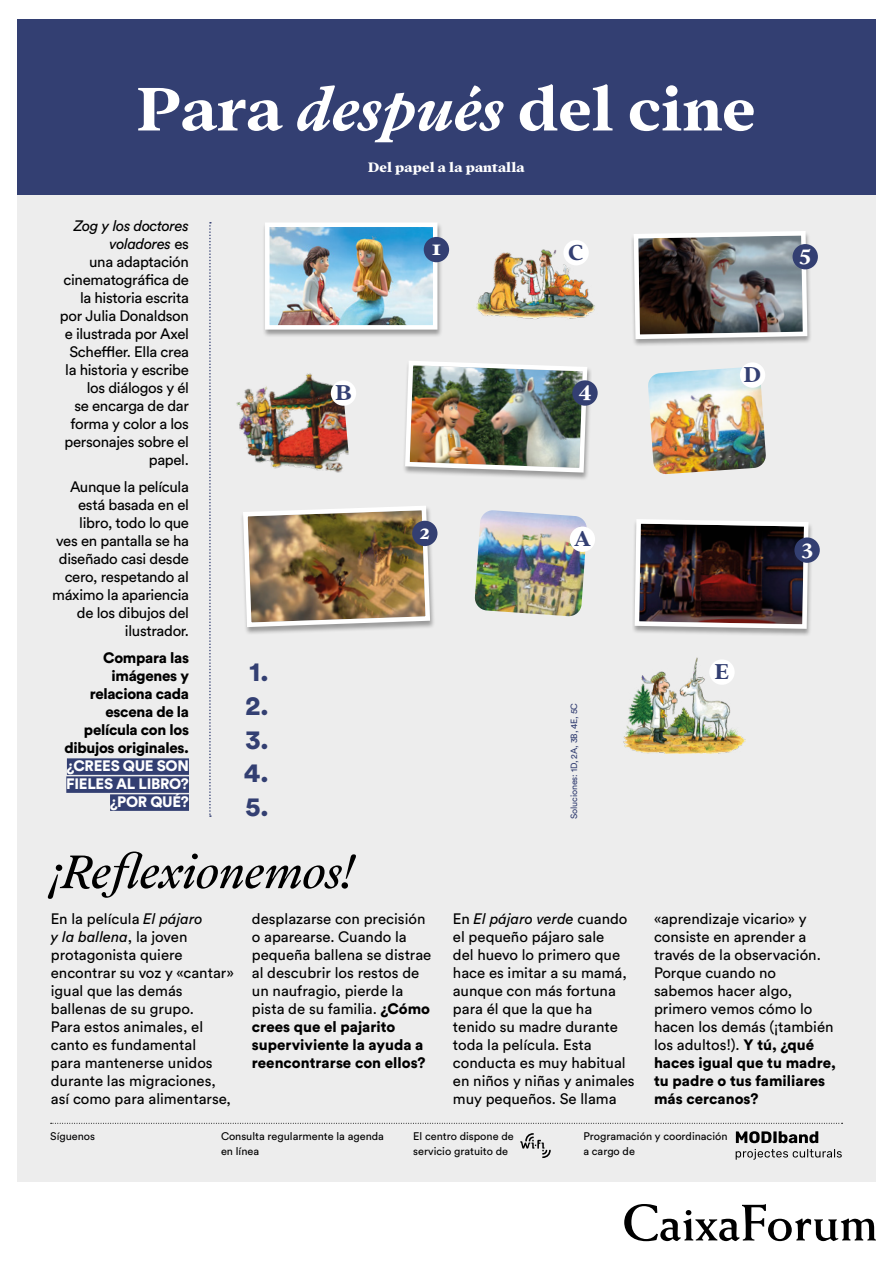
<style>
.page{position:relative;width:893px;height:1263px;background:#fff}
.page>*{position:absolute;margin:0;border:0;box-sizing:border-box;transform-origin:0 0}
.t1{font:700 67.5px "Addington CF";color:#fff}
.t2{font:italic 51.75px "Addington CF";letter-spacing:-.005em;color:#000}
.t3{font:900 27px/33.8px "Circular Std";color:#333f72;text-align:justify}
.t4{font:700 23.7px "Addington CF";color:#fff}
.t5{font:700 23.7px "Addington CF";color:#333f72}
.t6{font:15px/18px "Circular Std";color:#000}
.t7{font:15px/18px "Circular Std";letter-spacing:-.02em;color:#000;text-align:right}
.t8{font:900 15px/18px "Circular Std";letter-spacing:-.02em;color:#000;text-align:right}
.t9{font:900 15px/18px "Circular Std";letter-spacing:-.02em;color:#fff;text-align:right}
.t10{font:800 15px "Addington CF";letter-spacing:.005em;color:#fff}
.t11{font:10.95px/15px "Circular Std";color:#000}
.t12{font:10.95px "Circular Std";color:#020203}
.t13{font:9px "Circular Std";letter-spacing:-.02em;color:#333f72}
.s1{font-style:italic}
.s2{font-weight:900}
</style>
<div class="page">
<div style="left:17px;top:195px;width:859px;height:1068px;background:#ededed"></div>
<div style="left:0;top:1182px;width:893px;height:81px;background:#fff"></div>
<svg style="left:51px;top:1123px;width:792px;height:1px"></svg>
<svg style="left:624px;top:1204px;width:252px;height:37px"></svg>
<svg style="left:520px;top:1133px;width:31px;height:25px"></svg>
<svg style="left:736px;top:1131px;width:82px;height:12px"></svg>
<svg style="left:736px;top:1149px;width:106px;height:11px"></svg>
<div style="left:17px;top:19px;width:859px;height:176px;background:#333f72"></div>
<div style="left:67px;top:758px;width:122px;height:17px;background:#333f72"></div>
<div style="left:66px;top:776px;width:123px;height:17px;background:#333f72"></div>
<div style="left:110px;top:794px;width:79px;height:17px;background:#333f72"></div>
<svg style="left:209px;top:222px;width:2px;height:595px"></svg>
<div style="left:262px;top:223px;width:180px;height:114px;background:#000;opacity:.35"></div>
<img style="left:263px;top:223px;width:177px;height:109px">
<div style="left:240px;top:506px;width:195px;height:129px;background:#000;opacity:.35"></div>
<img style="left:241px;top:506px;width:191px;height:123px">
<svg style="left:632px;top:519px;width:179px;height:623px"></svg>
<div style="left:402px;top:361px;width:190px;height:120px;background:#000;opacity:.35"></div>
<img style="left:403px;top:361px;width:187px;height:114px">
<div style="left:631px;top:231px;width:181px;height:116px;background:#000;opacity:.35"></div>
<img style="left:631px;top:231px;width:179px;height:110px">
<img style="left:474px;top:510px;width:113px;height:107px">
<img style="left:236px;top:373px;width:113px;height:100px">
<img style="left:623px;top:657px;width:122px;height:97px">
<img style="left:476px;top:249px;width:119px;height:70px">
<img style="left:648px;top:367px;width:118px;height:107px">
<div style="left:424px;top:237px;width:25px;height:25px;background:#333f72;border-radius:50%"></div>
<div style="left:412px;top:521px;width:25px;height:25px;background:#333f72;border-radius:50%"></div>
<div style="left:794px;top:537px;width:26px;height:26px;background:#333f72;border-radius:50%"></div>
<div style="left:572px;top:380px;width:26px;height:26px;background:#333f72;border-radius:50%"></div>
<div style="left:792px;top:244px;width:26px;height:25px;background:#333f72;border-radius:50%"></div>
<div style="left:570px;top:527px;width:25px;height:25px;background:#fff;border-radius:50%"></div>
<div style="left:331px;top:380px;width:25px;height:26px;background:#fff;border-radius:50%"></div>
<div style="left:563px;top:240px;width:26px;height:25px;background:#fff;border-radius:50%"></div>
<div style="left:740px;top:362px;width:25px;height:26px;background:#fff;border-radius:50%"></div>
<div style="left:709px;top:659px;width:26px;height:26px;background:#fff;border-radius:50%"></div>
<h1 class="t1" style="left:137px;top:69px;width:620px">Para <span class="s1">después</span> del cine</h1>
<p class="t10" style="left:368px;top:158px;width:158px">Del papel a la pantalla</p>
<p class="t7" style="left:60px;top:217px;width:131px"><span class="s1">Zog y los doctores voladores</span> es<br>una adaptación cinematográfica de la historia escrita por Julia Donaldson e ilustrada por Axel<br>Scheffler. Ella crea la historia y escribe los diálogos y él<br>se encarga de dar forma y color a los personajes sobre el papel.</p>
<p class="t7" style="left:52px;top:478px;width:138px">Aunque la película está basada en el libro, todo lo que<br>ves en pantalla se ha diseñado casi desde cero, respetando al máximo la apariencia de los dibujos del ilustrador.</p>
<p class="t8" style="left:64px;top:648px;width:126px">Compara las imágenes y relaciona cada escena de la película con los dibujos originales.</p>
<p class="t9" style="left:66px;top:756px;width:124px">¿CREES QUE SON<br>FIELES AL LIBRO? ¿POR QUÉ?</p>
<h3 class="t3" style="left:244px;top:654px;width:27px">1.<br>2.<br>3.<br>4.<br>5.</h3>
<h3 class="t5" style="left:335px;top:379px;width:18px">B</h3>
<h3 class="t4" style="left:432px;top:233px;width:11px">1</h3>
<h3 class="t4" style="left:420px;top:517px;width:12px">2</h3>
<h3 class="t5" style="left:568px;top:238px;width:17px">C</h3>
<h3 class="t4" style="left:578px;top:375px;width:15px">4</h3>
<h3 class="t5" style="left:574px;top:524px;width:18px">A</h3>
<p class="t13" style="left:569px;top:819px;width:117px;rotate:-90deg">Soluciones: 1D, 2A, 3B, 4E, 5C</p>
<h3 class="t5" style="left:744px;top:361px;width:19px">D</h3>
<h3 class="t5" style="left:715px;top:658px;width:16px">E</h3>
<h3 class="t4" style="left:799px;top:238px;width:14px">5</h3>
<h3 class="t4" style="left:801px;top:532px;width:13px">3</h3>
<h2 class="t2" style="left:50px;top:842px;width:304px">¡Reflexionemos!</h2>
<p class="t6" style="left:51px;top:910px;width:185px">En la película <span class="s1">El pájaro<br>y la ballena</span>, la joven protagonista quiere encontrar su voz y «cantar» igual que las demás ballenas de su grupo.<br>Para estos animales, el canto es fundamental<br>para mantenerse unidos durante las migraciones, así como para alimentarse,</p>
<p class="t6" style="left:252px;top:910px;width:181px">desplazarse con precisión o aparearse. Cuando la pequeña ballena se distrae al descubrir los restos de un naufragio, pierde la pista de su familia. <span class="s2">¿Cómo crees que el pajarito superviviente la ayuda a reencontrarse con ellos?</span></p>
<p class="t6" style="left:453px;top:910px;width:183px">En <span class="s1">El pájaro verde</span> cuando el pequeño pájaro sale<br>del huevo lo primero que hace es imitar a su mamá, aunque con más fortuna para él que la que ha tenido su madre durante toda la película. Esta conducta es muy habitual en niños y niñas y animales muy pequeños. Se llama</p>
<p class="t6" style="left:654px;top:910px;width:183px">«aprendizaje vicario» y consiste en aprender a través de la observación.<br>Porque cuando no sabemos hacer algo, primero vemos cómo lo hacen los demás (¡también los adultos!). <span class="s2">Y tú, ¿qué haces igual que tu madre, tu padre o tus familiares más cercanos?</span></p>
<p class="t12" style="left:50px;top:1130px;width:46px">Síguenos</p>
<p class="t11" style="left:583px;top:1129px;width:146px">Programación y coordinación a cargo de</p>
<p class="t11" style="left:413px;top:1129px;width:102px">El centro dispone de servicio gratuito de</p>
<p class="t11" style="left:221px;top:1129px;width:164px">Consulta regularmente la agenda en línea</p>
</div>
